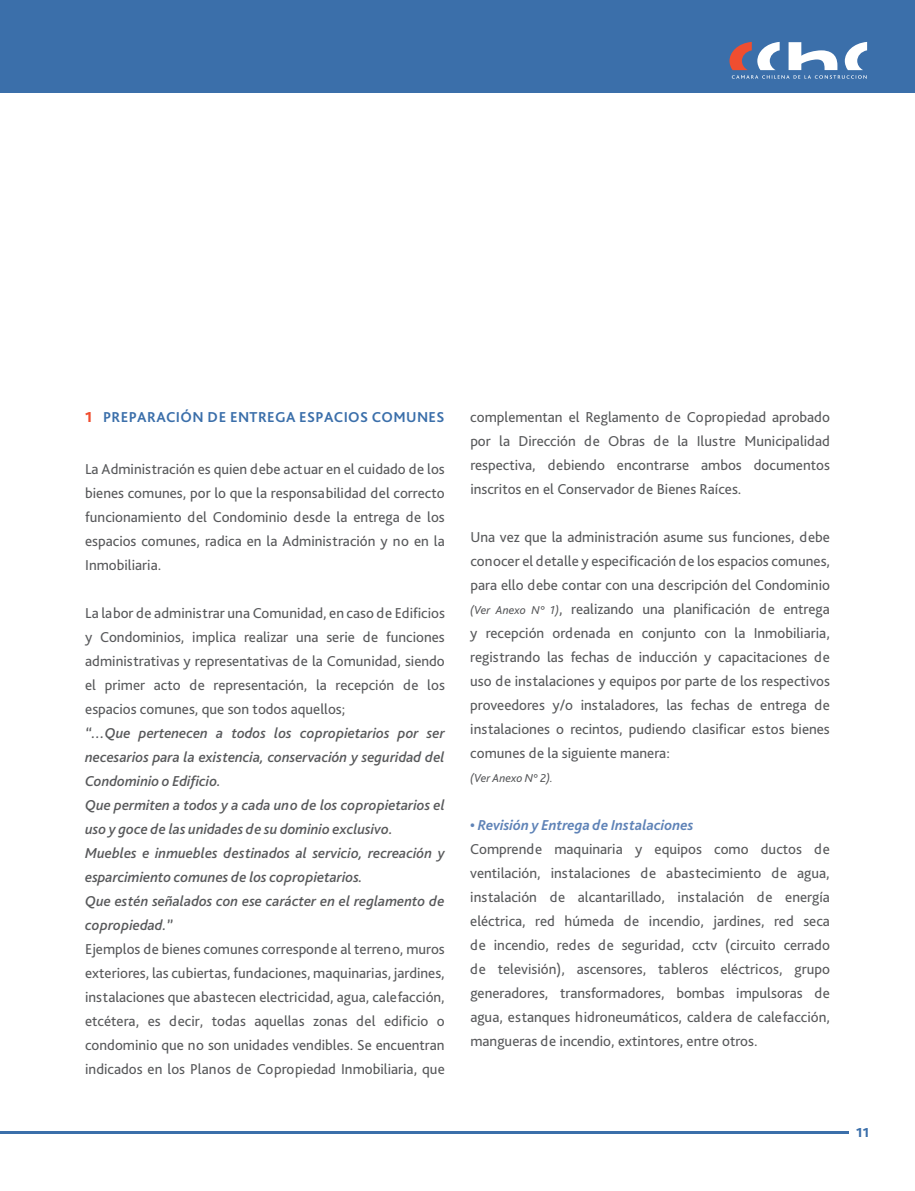
<style>
.page{position:relative;width:915px;height:1191px;background:#fff}
.page>*{position:absolute;margin:0;border:0;box-sizing:border-box;transform-origin:0 0}
.t1{font:15px/24px "Bliss Pro";color:#58595b;text-align:justify}
.t2{font:italic 500 15px/24px "Bliss Pro";color:#58595b}
.t3{font:700 15px "Bliss Pro";letter-spacing:.025em;color:#3b6faa}
.t4{font:italic 700 15px "Bliss Pro";color:#5f83b7}
.t5{font:800 13.5px "Bliss Pro";color:#3b6faa}
.t6{font:italic 12px "Bliss Pro";color:#58595b}
.s1{font-weight:800;color:#f04e30}
.s2{font-style:italic;font-size:12px}
</style>
<div class="page">
<div style="left:0;top:0;width:914px;height:93px;background:#3b6faa"></div>
<svg style="left:729px;top:42px;width:137px;height:37px"></svg>
<hr style="left:0;top:1131px;width:848px;height:2px;background:#3b6faa">
<p class="t3" style="left:85px;top:407px;width:361px"><span class="s1">1</span> PREPARACIÓN DE ENTREGA ESPACIOS COMUNES</p>
<p class="t1" style="left:85px;top:456px;width:361px">La Administración es quien debe actuar en el cuidado de los bienes comunes, por lo que la responsabilidad del correcto funcionamiento del Condominio desde la entrega de los espacios comunes, radica en la Administración y no en la Inmobiliaria.</p>
<p class="t1" style="left:85px;top:600px;width:361px">La labor de administrar una Comunidad, en caso de Edificios y Condominios, implica realizar una serie de funciones administrativas y representativas de la Comunidad, siendo el primer acto de representación, la recepción de los espacios comunes, que son todos aquellos;</p>
<p class="t2" style="left:85px;top:720px;width:361px">“…Que pertenecen a todos los copropietarios por ser necesarios para la existencia, conservación y seguridad del Condominio o Edificio.<br>Que permiten a todos y a cada uno de los copropietarios el uso y goce de las unidades de su dominio exclusivo.<br>Muebles e inmuebles destinados al servicio, recreación y esparcimiento comunes de los copropietarios.<br>Que estén señalados con ese carácter en el reglamento de copropiedad.”</p>
<p class="t1" style="left:85px;top:936px;width:361px">Ejemplos de bienes comunes corresponde al terreno, muros exteriores, las cubiertas, fundaciones, maquinarias, jardines, instalaciones que abastecen electricidad, agua, calefacción, etcétera, es decir, todas aquellas zonas del edificio o condominio que no son unidades vendibles. Se encuentran indicados en los Planos de Copropiedad Inmobiliaria, que</p>
<p class="t1" style="left:470px;top:404px;width:361px">complementan el Reglamento de Copropiedad aprobado por la Dirección de Obras de la Ilustre Municipalidad respectiva, debiendo encontrarse ambos documentos inscritos en el Conservador de Bienes Raíces.</p>
<p class="t1" style="left:470px;top:524px;width:361px">Una vez que la administración asume sus funciones, debe conocer el detalle y especificación de los espacios comunes, para ello debe contar con una descripción del Condominio <span class="s2">(Ver Anexo N° 1)</span>, realizando una planificación de entrega y recepción ordenada en conjunto con la Inmobiliaria, registrando las fechas de inducción y capacitaciones de uso de instalaciones y equipos por parte de los respectivos proveedores y/o instaladores, las fechas de entrega de instalaciones o recintos, pudiendo clasificar estos bienes comunes de la siguiente manera:</p>
<p class="t6" style="left:470px;top:770px;width:84px">(Ver Anexo N° 2).</p>
<p class="t4" style="left:470px;top:815px;width:224px">• Revisión y Entrega de Instalaciones</p>
<p class="t1" style="left:470px;top:836px;width:361px">Comprende maquinaria y equipos como ductos de ventilación, instalaciones de abastecimiento de agua, instalación de alcantarillado, instalación de energía eléctrica, red húmeda de incendio, jardines, red seca de incendio, redes de seguridad, cctv (circuito cerrado de televisión), ascensores, tableros eléctricos, grupo generadores, transformadores, bombas impulsoras de agua, estanques hidroneumáticos, caldera de calefacción, mangueras de incendio, extintores, entre otros.</p>
<p class="t5" style="left:855px;top:1124px;width:14px">11</p>
</div>
